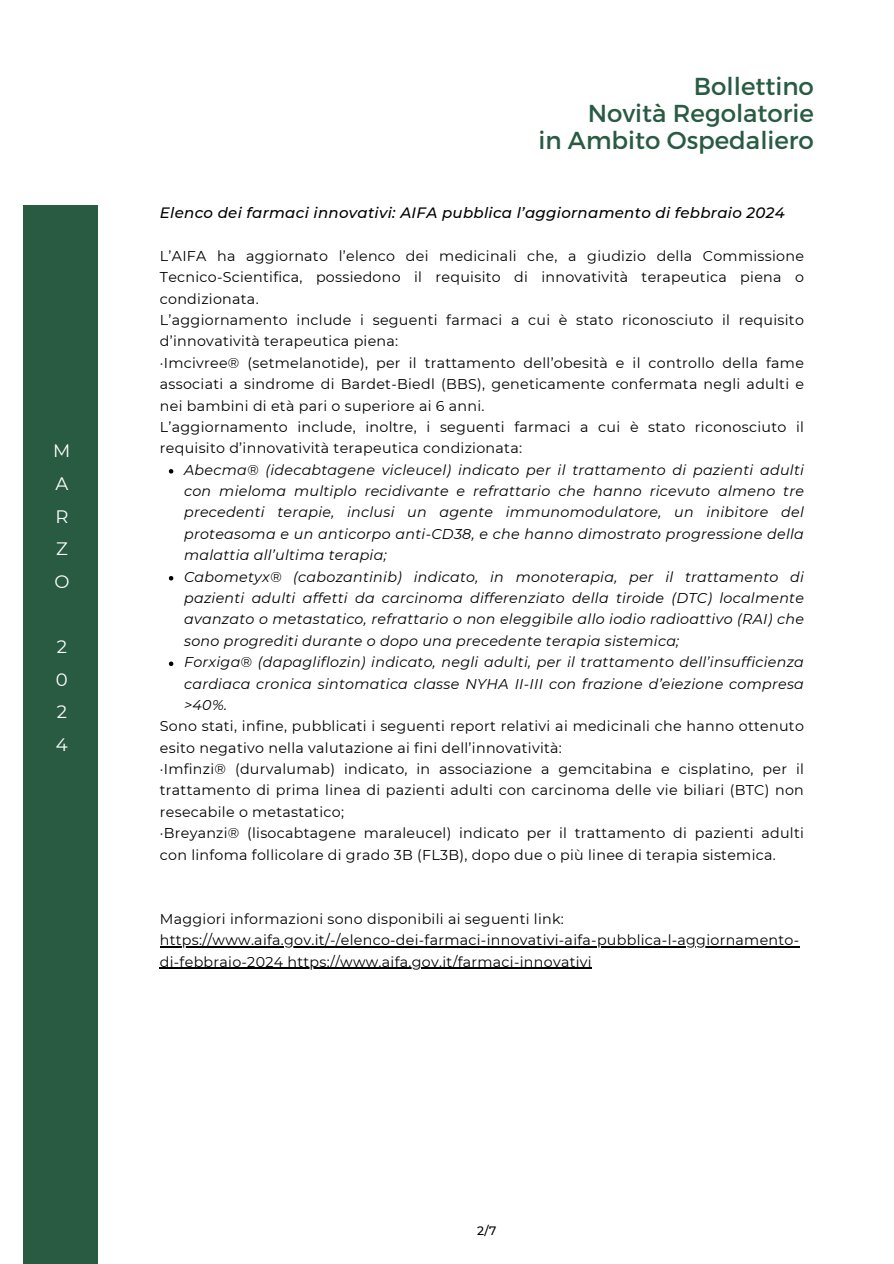
<style>
.page{position:relative;width:894px;height:1264px;background:#fff}
.page>*{position:absolute;margin:0;border:0;box-sizing:border-box;transform-origin:0 0}
.t1{font:24.45px/27px "Montserrat";color:#295b43;text-align:right}
.t2{font:18px/32.7px "Montserrat";color:#fff}
.t3{font:italic 500 15px "Montserrat";letter-spacing:.02em;color:#000}
.t4{font:14.25px/21.3px "Montserrat";letter-spacing:.02em;color:#000}
.t5{font:italic 14.25px/21.3px "Montserrat";letter-spacing:.02em;color:#000;text-align:justify}
.t6{font:500 12.15px "Montserrat";color:#000}
</style>
<div class="page">
<div style="left:23px;top:206px;width:74px;height:1057px;background:#295b43"></div>
<svg style="left:169px;top:469px;width:4px;height:4px"></svg>
<svg style="left:169px;top:576px;width:4px;height:4px"></svg>
<svg style="left:169px;top:661px;width:4px;height:5px"></svg>
<hr style="left:160px;top:946px;width:639px;height:1px;background:#000">
<hr style="left:160px;top:967px;width:432px;height:1px;background:#000">
<h3 class="t2" style="left:53px;top:434px;width:19px">M<br>A<br>R<br>Z<br>O</h3>
<h1 class="t2" style="left:56px;top:630px;width:13px;text-align:justify">2<br>0<br>2<br>4</h1>
<p class="t1" style="left:538px;top:71px;width:277px">Bollettino<br>Novità Regolatorie<br>in Ambito Ospedaliero</p>
<h4 class="t3" style="left:160px;top:203px;width:626px">Elenco dei farmaci innovativi: AIFA pubblica l’aggiornamento di febbraio 2024</h4>
<h5 class="t4" style="left:160px;top:245px;width:645px">L’AIFA ha aggiornato l’elenco dei medicinali che, a giudizio della Commissione Tecnico-Scientifica, possiedono il requisito di innovatività terapeutica piena o condizionata.<br>L’aggiornamento include i seguenti farmaci a cui è stato riconosciuto il requisito d’innovatività terapeutica piena:<br>·Imcivree® (setmelanotide), per il trattamento dell’obesità e il controllo della fame associati a sindrome di Bardet-Biedl (BBS), geneticamente confermata negli adulti e nei bambini di età pari o superiore ai 6 anni.<br>L’aggiornamento include, inoltre, i seguenti farmaci a cui è stato riconosciuto il requisito d’innovatività terapeutica condizionata:</h5>
<p class="t5" style="left:184px;top:459px;width:621px">Abecma® (idecabtagene vicleucel) indicato per il trattamento di pazienti adulti con mieloma multiplo recidivante e refrattario che hanno ricevuto almeno tre precedenti terapie, inclusi un agente immunomodulatore, un inibitore del proteasoma e un anticorpo anti-CD38, e che hanno dimostrato progressione della malattia all’ultima terapia;</p>
<p class="t5" style="left:184px;top:566px;width:621px">Cabometyx® (cabozantinib) indicato, in monoterapia, per il trattamento di pazienti adulti affetti da carcinoma differenziato della tiroide (DTC) localmente avanzato o metastatico, refrattario o non eleggibile allo iodio radioattivo (RAI) che sono progrediti durante o dopo una precedente terapia sistemica;</p>
<p class="t5" style="left:184px;top:651px;width:621px">Forxiga® (dapagliflozin) indicato, negli adulti, per il trattamento dell’insufficienza cardiaca cronica sintomatica classe NYHA II-III con frazione d’eiezione compresa &gt;40%.</p>
<h5 class="t4" style="left:160px;top:715px;width:645px">Sono stati, infine, pubblicati i seguenti report relativi ai medicinali che hanno ottenuto esito negativo nella valutazione ai fini dell’innovatività:<br>·Imfinzi® (durvalumab) indicato, in associazione a gemcitabina e cisplatino, per il trattamento di prima linea di pazienti adulti con carcinoma delle vie biliari (BTC) non resecabile o metastatico;<br>·Breyanzi® (lisocabtagene maraleucel) indicato per il trattamento di pazienti adulti con linfoma follicolare di grado 3B (FL3B), dopo due o più linee di terapia sistemica.</h5>
<h5 class="t4" style="left:160px;top:908px;width:405px">Maggiori informazioni sono disponibili ai seguenti link:</h5>
<p class="t4" style="left:160px;top:929px;width:640px">https://www.aifa.gov.it/-/elenco-dei-farmaci-innovativi-aifa-pubblica-l-aggiornamento&shy;di-febbraio-2024 https://www.aifa.gov.it/farmaci-innovativi</p>
<p class="t6" style="left:477px;top:1223px;width:21px">2/7</p>
</div>
